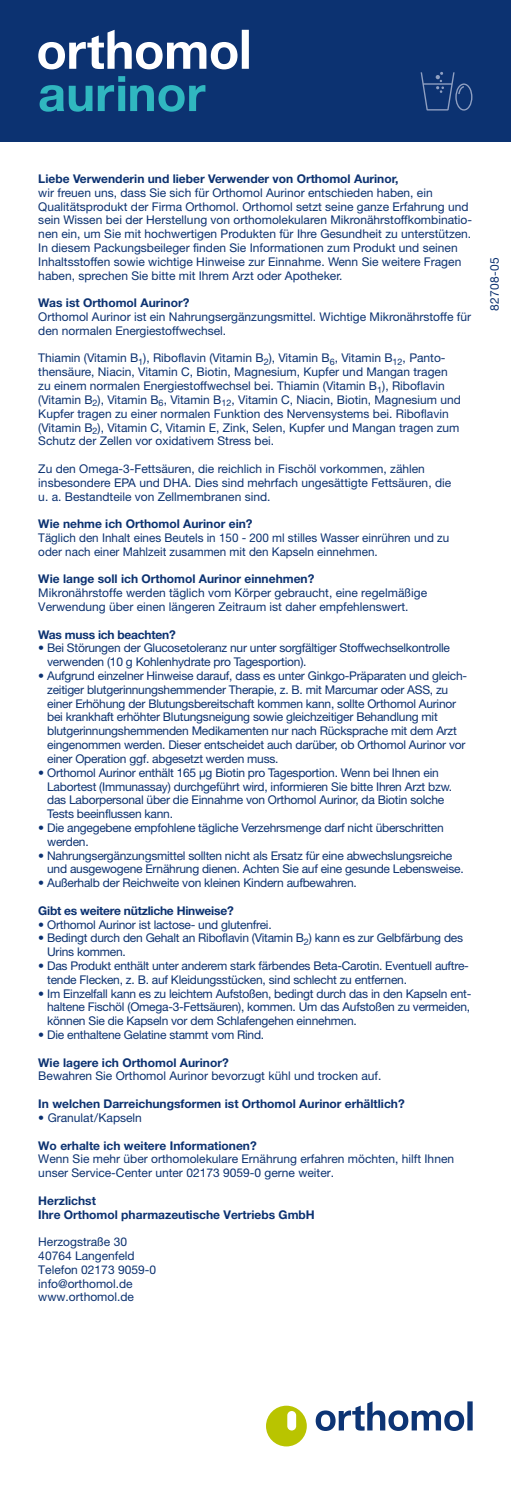
<style>
.page{position:relative;width:511px;height:1489px;background:#fff}
.page>*{position:absolute;margin:0;border:0;box-sizing:border-box;transform-origin:0 0}
.t1{font:12px/13.8px "Helvetica Neue LT Pro";color:#0c3271}
.t2{font:12px/13.8px "Helvetica Neue LT Pro";letter-spacing:-.02em;color:#0c3271}
.t3{font:700 12px/13.8px "Helvetica Neue LT Pro";color:#0c3271}
.t4{font:700 12px "Helvetica Neue LT Pro";letter-spacing:-.02em;color:#0c3271}
</style>
<div class="page">
<div style="left:0;top:0;width:510px;height:142px;background:#0c3271"></div>
<svg style="left:266px;top:1405px;width:40px;height:41px"></svg>
<svg style="left:315px;top:1401px;width:149px;height:29px"></svg>
<div style="left:467px;top:1401px;width:5px;height:29px;background:#0d3474"></div>
<svg style="left:420px;top:72px;width:52px;height:39px"></svg>
<svg style="left:38px;top:30px;width:199px;height:39px"></svg>
<div style="left:241px;top:30px;width:7px;height:39px;background:#fff"></div>
<svg style="left:40px;top:85px;width:52px;height:27px"></svg>
<svg style="left:98px;top:76px;width:107px;height:36px"></svg>
<p class="t3" style="left:38px;top:171px;width:361px">Liebe Verwenderin und lieber Verwender von Orthomol Aurinor,</p>
<p class="t1" style="left:38px;top:185px;width:435px">wir freuen uns, dass Sie sich für Orthomol Aurinor entschieden haben, ein Qualitätsprodukt der Firma Orthomol. Orthomol setzt seine ganze Erfahrung und sein Wissen bei der Herstellung von orthomolekularen Mikronährstoffkombinatio&shy;nen ein, um Sie mit hochwertigen Produkten für Ihre Gesundheit zu unterstützen.<br>In diesem Packungsbeileger finden Sie Informationen zum Produkt und seinen Inhaltsstoffen sowie wichtige Hinweise zur Einnahme. Wenn Sie weitere Fragen haben, sprechen Sie bitte mit Ihrem Arzt oder Apotheker.</p>
<p class="t3" style="left:38px;top:296px;width:152px">Was ist Orthomol Aurinor?</p>
<p class="t1" style="left:38px;top:309px;width:434px">Orthomol Aurinor ist ein Nahrungsergänzungsmittel. Wichtige Mikronährstoffe für den normalen Energiestoffwechsel.</p>
<p class="t1" style="left:38px;top:351px;width:423px">Thiamin (Vitamin B<sub>1</sub>), Riboflavin (Vitamin B<sub>2</sub>), Vitamin B<sub>6</sub>, Vitamin B<sub>12</sub>, Panto&shy;thensäure, Niacin, Vitamin C, Biotin, Magnesium, Kupfer und Mangan tragen zu einem normalen Energiestoffwechsel bei. Thiamin (Vitamin B<sub>1</sub>), Riboflavin (Vitamin B<sub>2</sub>), Vitamin B<sub>6</sub>, Vitamin B<sub>12</sub>, Vitamin C, Niacin, Biotin, Magnesium und Kupfer tragen zu einer normalen Funktion des Nervensystems bei. Riboflavin (Vitamin B<sub>2</sub>), Vitamin C, Vitamin E, Zink, Selen, Kupfer und Mangan tragen zum Schutz der Zellen vor oxidativem Stress bei.</p>
<p class="t1" style="left:38px;top:461px;width:414px">Zu den Omega-3-Fettsäuren, die reichlich in Fischöl vorkommen, zählen insbesondere EPA und DHA. Dies sind mehrfach ungesättigte Fettsäuren, die u. a. Bestandteile von Zellmembranen sind.</p>
<p class="t3" style="left:38px;top:516px;width:215px">Wie nehme ich Orthomol Aurinor ein?</p>
<p class="t1" style="left:38px;top:530px;width:412px">Täglich den Inhalt eines Beutels in 150 - 200 ml stilles Wasser einrühren und zu oder nach einer Mahlzeit zusammen mit den Kapseln einnehmen.</p>
<p class="t3" style="left:38px;top:572px;width:277px">Wie lange soll ich Orthomol Aurinor einnehmen?</p>
<p class="t1" style="left:38px;top:585px;width:390px">Mikronährstoffe werden täglich vom Körper gebraucht, eine regelmäßige<br>Verwendung über einen längeren Zeitraum ist daher empfehlenswert.</p>
<p class="t4" style="left:38px;top:627px;width:139px">Was muss ich beachten?</p>
<p class="t2" style="left:47px;top:641px;width:404px;text-indent:-9px">• Bei Störungen der Glucosetoleranz nur unter sorgfältiger Stoffwechselkontrolle verwenden (10 g Kohlenhydrate pro Tagesportion).</p>
<p class="t2" style="left:47px;top:668px;width:421px;text-indent:-9px">• Aufgrund einzelner Hinweise darauf, dass es unter Ginkgo-Präparaten und gleich&shy;zeitiger blutgerinnungshemmender Therapie, z. B. mit Marcumar oder ASS, zu einer Erhöhung der Blutungsbereitschaft kommen kann, sollte Orthomol Aurinor bei krankhaft erhöhter Blutungsneigung sowie gleichzeitiger Behandlung mit blutgerinnungshemmenden Medikamenten nur nach Rücksprache mit dem Arzt eingenommen werden. Dieser entscheidet auch darüber, ob Orthomol Aurinor vor einer Operation ggf. abgesetzt werden muss.</p>
<p class="t2" style="left:47px;top:765px;width:406px;text-indent:-9px">• Orthomol Aurinor enthält 165 µg Biotin pro Tagesportion. Wenn bei Ihnen ein Labortest (Immunassay) durchgeführt wird, informieren Sie bitte Ihren Arzt bzw. das Laborpersonal über die Einnahme von Orthomol Aurinor, da Biotin solche Tests beeinflussen kann.</p>
<p class="t2" style="left:47px;top:820px;width:397px;text-indent:-9px">• Die angegebene empfohlene tägliche Verzehrsmenge darf nicht überschritten werden.</p>
<p class="t2" style="left:47px;top:848px;width:417px;text-indent:-9px">• Nahrungsergänzungsmittel sollten nicht als Ersatz für eine abwechslungsreiche und ausgewogene Ernährung dienen. Achten Sie auf eine gesunde Lebensweise.</p>
<p class="t2" style="left:38px;top:875px;width:320px">• Außerhalb der Reichweite von kleinen Kindern aufbewahren.</p>
<p class="t4" style="left:38px;top:903px;width:197px">Gibt es weitere nützliche Hinweise?</p>
<p class="t2" style="left:38px;top:917px;width:235px">• Orthomol Aurinor ist lactose- und glutenfrei.</p>
<p class="t2" style="left:47px;top:930px;width:417px;text-indent:-9px">• Bedingt durch den Gehalt an Riboflavin (Vitamin B<sub>2</sub>) kann es zur Gelbfärbung des<br>Urins kommen.</p>
<p class="t2" style="left:47px;top:958px;width:423px;text-indent:-9px">• Das Produkt enthält unter anderem stark färbendes Beta-Carotin. Eventuell auftre&shy;tende Flecken, z. B. auf Kleidungsstücken, sind schlecht zu entfernen.</p>
<p class="t1" style="left:47px;top:986px;width:425px;text-align:justify;text-indent:-9px">• Im Einzelfall kann es zu leichtem Aufstoßen, bedingt durch das in den Kapseln ent&shy;haltene Fischöl (Omega-3-Fettsäuren), kommen. Um das Aufstoßen zu vermeiden, können Sie die Kapseln vor dem Schlafengehen einnehmen.</p>
<p class="t2" style="left:38px;top:1027px;width:227px">• Die enthaltene Gelatine stammt vom Rind.</p>
<p class="t3" style="left:38px;top:1055px;width:192px">Wie lagere ich Orthomol Aurinor?</p>
<p class="t1" style="left:38px;top:1068px;width:344px">Bewahren Sie Orthomol Aurinor bevorzugt kühl und trocken auf.</p>
<p class="t3" style="left:38px;top:1096px;width:367px">In welchen Darreichungsformen ist Orthomol Aurinor erhältlich?</p>
<p class="t1" style="left:38px;top:1110px;width:105px">• Granulat/Kapseln</p>
<p class="t3" style="left:38px;top:1137px;width:220px">Wo erhalte ich weitere Informationen?</p>
<p class="t1" style="left:38px;top:1151px;width:417px">Wenn Sie mehr über orthomolekulare Ernährung erfahren möchten, hilft Ihnen unser Service-Center unter 02173 9059-0 gerne weiter.</p>
<p class="t3" style="left:38px;top:1193px;width:278px">Herzlichst<br>Ihre Orthomol pharmazeutische Vertriebs GmbH</p>
<p class="t1" style="left:38px;top:1234px;width:119px">Herzogstraße 30<br>40764 Langenfeld<br>Telefon 02173 9059-0 info@orthomol.de www.orthomol.de</p>
<p class="t1" style="left:487px;top:311px;width:55px;rotate:-90deg">82708-05</p>
</div>
